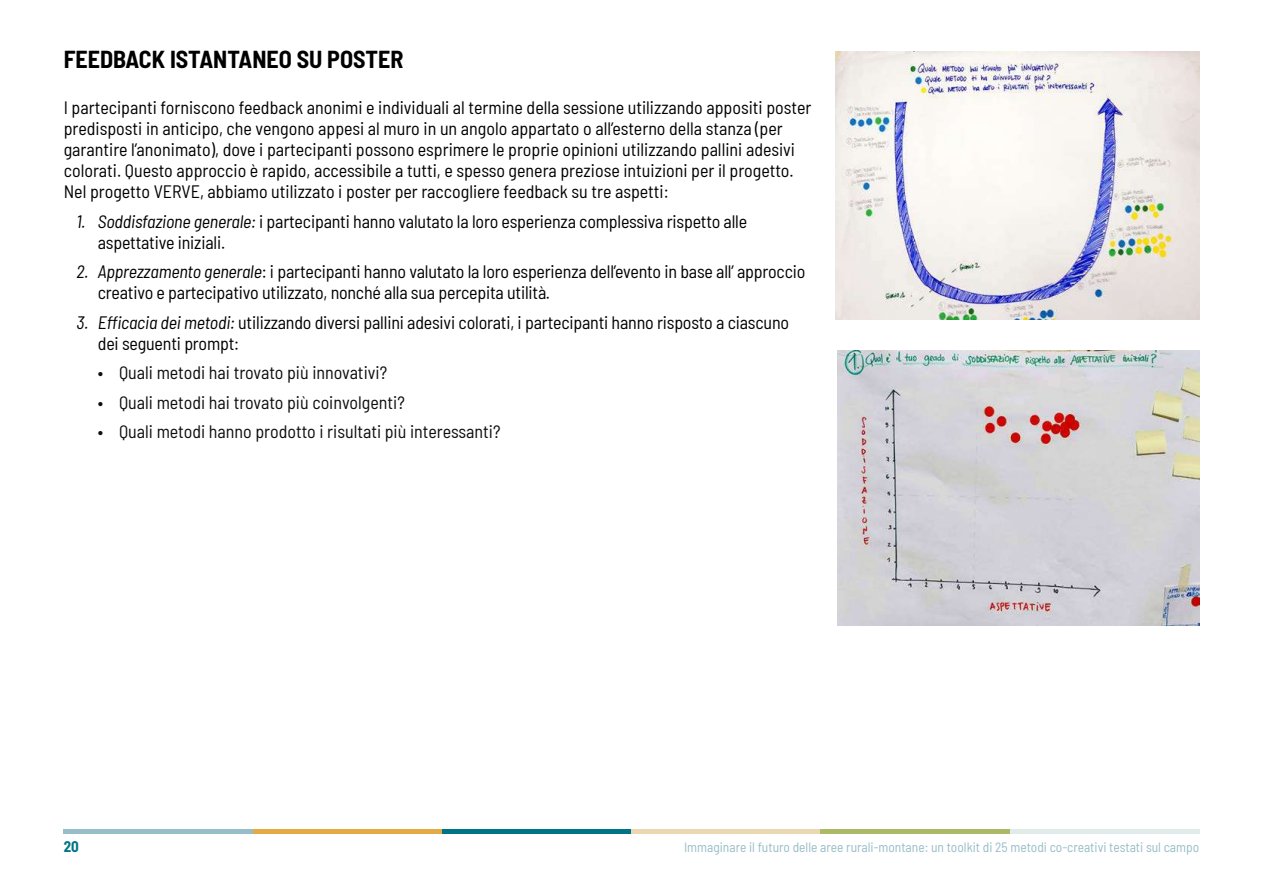
<style>
.page{position:relative;width:1263px;height:893px;background:#fff}
.page>*{position:absolute;margin:0;border:0;box-sizing:border-box;transform-origin:0 0}
.t1{font:700 semi-condensed 24px "Barlow";color:#000}
.t2{font:semi-condensed 18px/21px "Barlow";letter-spacing:-.005em;color:#000}
.t3{font:semi-condensed 18px "Barlow";color:#0e0e0e}
.t4{font:700 semi-condensed 15px "Barlow";color:#007487}
.t5{font:semi-condensed 13.5px "Barlow";color:#97bdc8}
.s1{font-style:italic}
</style>
<div class="page">
<hr style="left:64px;top:829px;width:189px;height:4px;background:#97bdc8">
<hr style="left:253px;top:829px;width:189px;height:4px;background:#e3aa45">
<hr style="left:442px;top:829px;width:189px;height:4px;background:#007487">
<hr style="left:631px;top:829px;width:190px;height:4px;background:#ebd8b0">
<hr style="left:821px;top:829px;width:189px;height:4px;background:#aaba66">
<hr style="left:1010px;top:829px;width:189px;height:4px;background:#e0ece9">
<img style="left:838px;top:351px;width:361px;height:274px">
<img style="left:836px;top:51px;width:363px;height:269px">
<h1 class="t1" style="left:64px;top:42px;width:341px">FEEDBACK ISTANTANEO SU POSTER</h1>
<p class="t2" style="left:64px;top:96px;width:749px">I partecipanti forniscono feedback anonimi e individuali al termine della sessione utilizzando appositi poster predisposti in anticipo, che vengono appesi al muro in un angolo appartato o all’esterno della stanza (per garantire l’anonimato), dove i partecipanti possono esprimere le proprie opinioni utilizzando pallini adesivi colorati. Questo approccio è rapido, accessibile a tutti, e spesso genera preziose intuizioni per il progetto.<br>Nel progetto VERVE, abbiamo utilizzato i poster per raccogliere feedback su tre aspetti:</p>
<p class="t2" style="left:98px;top:209px;width:651px;text-indent:-21px"><span class="s1">1. Soddisfazione generale:</span> i partecipanti hanno valutato la loro esperienza complessiva rispetto alle aspettative iniziali.</p>
<p class="t2" style="left:98px;top:260px;width:709px;text-indent:-21px"><span class="s1">2. Apprezzamento generale</span>: i partecipanti hanno valutato la loro esperienza dell’evento in base all’ approccio creativo e partecipativo utilizzato, nonché alla sua percepita utilità.</p>
<p class="t2" style="left:98px;top:310px;width:693px;text-indent:-21px"><span class="s1">3. Efficacia dei metodi:</span> utilizzando diversi pallini adesivi colorati, i partecipanti hanno risposto a ciascuno dei seguenti prompt:</p>
<p class="t3" style="left:98px;top:360px;width:291px">• Quali metodi hai trovato più innovativi?</p>
<p class="t3" style="left:98px;top:389px;width:309px">• Quali metodi hai trovato più coinvolgenti?</p>
<p class="t3" style="left:98px;top:419px;width:404px">• Quali metodi hanno prodotto i risultati più interessanti?</p>
<p class="t4" style="left:64px;top:835px;width:17px">20</p>
<p class="t5" style="left:684px;top:837px;width:517px">Immaginare il futuro delle aree rurali-montane: un toolkit di 25 metodi co-creativi testati sul campo</p>
</div>
